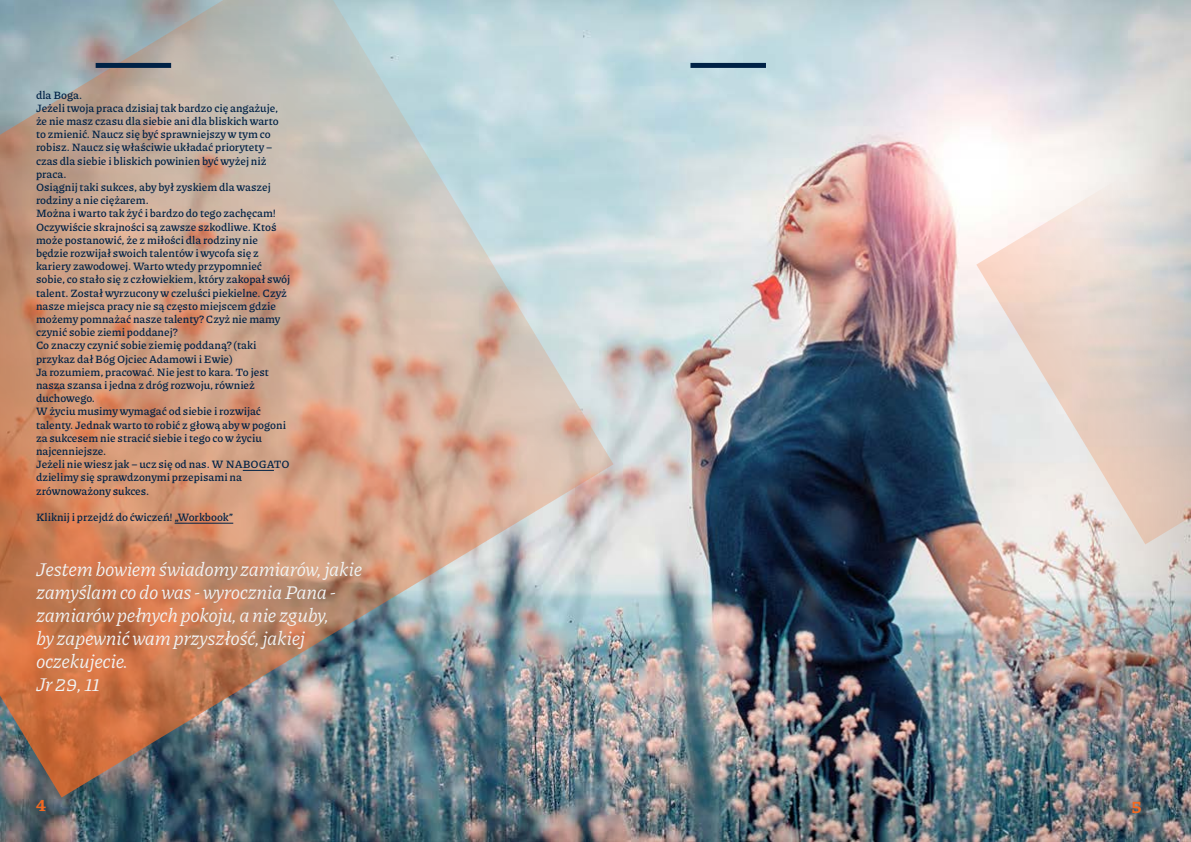
<style>
.page{position:relative;width:1191px;height:842px;background:#fff}
.page>*{position:absolute;margin:0;border:0;box-sizing:border-box;transform-origin:0 0}
.t1{font:italic 19.2px/23.1px "Piazzolla";letter-spacing:-.02em;color:#f1f3f4}
.t2{font:800 18px "Piazzolla";color:#f26921}
.t3{font:600 11px/13.2px "Piazzolla";color:#002246}
</style>
<div class="page">
<img style="left:0;top:0;width:1191px;height:842px">
<img style="left:0;top:0;width:613px;height:797px">
<div style="left:96px;top:63px;width:75px;height:5px;background:#002246"></div>
<div style="left:690px;top:63px;width:76px;height:5px;background:#002246"></div>
<svg style="left:976px;top:138px;width:215px;height:406px;background:#e7ddd7"></svg>
<hr style="left:243px;top:470px;width:31px;height:1px;background:#002246">
<hr style="left:175px;top:523px;width:58px;height:1px;background:#002246">
<p class="t3" style="left:36px;top:88px;width:256px">dla Boga.<br>Jeżeli twoja praca dzisiaj tak bardzo cię angażuje, że nie masz czasu dla siebie ani dla bliskich warto to zmienić. Naucz się być sprawniejszy w tym co robisz. Naucz się właściwie układać priorytety – czas dla siebie i bliskich powinien być wyżej niż praca.<br>Osiągnij taki sukces, aby był zyskiem dla waszej rodziny a nie ciężarem.<br>Można i warto tak żyć i bardzo do tego zachęcam!<br>Oczywiście skrajności są zawsze szkodliwe. Ktoś może postanowić, że z miłości dla rodziny nie będzie rozwijał swoich talentów i wycofa się z kariery zawodowej. Warto wtedy przypomnieć sobie, co stało się z człowiekiem, który zakopał swój talent. Został wyrzucony w czeluści piekielne. Czyż nasze miejsca pracy nie są często miejscem gdzie możemy pomnażać nasze talenty? Czyż nie mamy czynić sobie ziemi poddanej?<br>Co znaczy czynić sobie ziemię poddaną? (taki przykaz dał Bóg Ojciec Adamowi i Ewie)<br>Ja rozumiem, pracować. Nie jest to kara. To jest nasza szansa i jedna z dróg rozwoju, również duchowego.<br>W życiu musimy wymagać od siebie i rozwijać talenty. Jednak warto to robić z głową aby w pogoni za sukcesem nie stracić siebie i tego co w życiu najcenniejsze.<br>Jeżeli nie wiesz jak – ucz się od nas. W NABOGATO dzielimy się sprawdzonymi przepisami na zrównoważony sukces.</p>
<p class="t3" style="left:36px;top:510px;width:199px">Kliknij i przejdź do ćwiczeń! „Workbook”</p>
<h1 class="t1" style="left:36px;top:557px;width:328px">Jestem bowiem świadomy zamiarów, jakie zamyślam co do was - wyrocznia Pana - zamiarów pełnych pokoju, a nie zguby,<br>by zapewnić wam przyszłość, jakiej oczekujecie.<br>Jr 29, 11</h1>
<h2 class="t2" style="left:36px;top:794px;width:12px">4</h2>
<h2 class="t2" style="left:1131px;top:796px;width:12px">5</h2>
</div>
